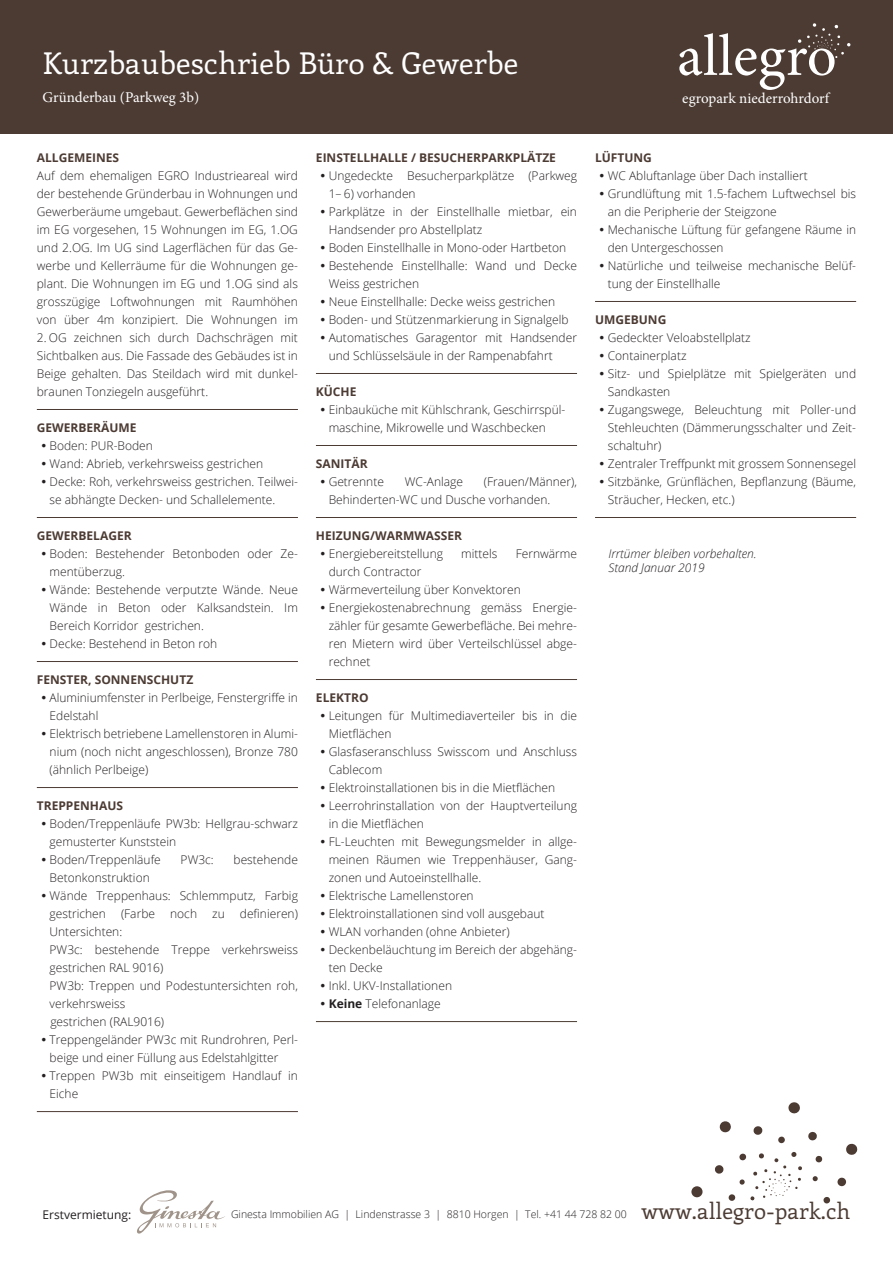
<style>
.page{position:relative;width:893px;height:1263px;background:#fff}
.page>*{position:absolute;margin:0;border:0;box-sizing:border-box;transform-origin:0 0}
.t1{font:30px "Enriqueta";color:#fff}
.t2{font:15px "Minion Pro";color:#fff}
.t3{font:300 12px/18px "Open Sans";color:#231f20}
.t4{font:700 12px "Open Sans";color:#4c3b33}
.t5{font:italic 300 12px/14.4px "Open Sans";color:#231f20}
.t6{font:12px "Open Sans";color:#231f20}
.t7{font:300 10.5px "Open Sans";color:#231f20}
.s1{font-weight:700}
.s2{font-family:"Enriqueta";font-weight:400;font-size:22.2px;color:#4c3b33}
</style>
<div class="page">
<div style="left:0;top:0;width:893px;height:134px;background:#4c3b33"></div>
<svg style="left:679px;top:23px;width:171px;height:67px"></svg>
<svg style="left:846px;top:1143px;width:11px;height:12px"></svg>
<svg style="left:788px;top:1102px;width:12px;height:12px"></svg>
<svg style="left:719px;top:1121px;width:12px;height:12px"></svg>
<svg style="left:691px;top:1186px;width:11px;height:11px"></svg>
<svg style="left:837px;top:1177px;width:9px;height:9px"></svg>
<svg style="left:808px;top:1131px;width:9px;height:10px"></svg>
<svg style="left:753px;top:1126px;width:10px;height:9px"></svg>
<svg style="left:815px;top:1155px;width:8px;height:8px"></svg>
<svg style="left:778px;top:1136px;width:7px;height:7px"></svg>
<svg style="left:823px;top:1197px;width:7px;height:7px"></svg>
<svg style="left:812px;top:1176px;width:6px;height:5px"></svg>
<svg style="left:715px;top:1152px;width:87px;height:49px"></svg>
<svg style="left:137px;top:1190px;width:88px;height:43px"></svg>
<hr style="left:37px;top:409px;width:261px;height:1px;background:#4c3b33">
<hr style="left:37px;top:517px;width:261px;height:1px;background:#4c3b33">
<hr style="left:37px;top:661px;width:261px;height:1px;background:#4c3b33">
<hr style="left:37px;top:787px;width:261px;height:1px;background:#4c3b33">
<hr style="left:37px;top:1111px;width:261px;height:1px;background:#4c3b33">
<hr style="left:316px;top:373px;width:261px;height:1px;background:#4c3b33">
<hr style="left:316px;top:445px;width:261px;height:1px;background:#4c3b33">
<hr style="left:316px;top:517px;width:261px;height:1px;background:#4c3b33">
<hr style="left:316px;top:679px;width:261px;height:1px;background:#4c3b33">
<hr style="left:316px;top:1021px;width:261px;height:1px;background:#4c3b33">
<hr style="left:595px;top:301px;width:261px;height:1px;background:#4c3b33">
<hr style="left:595px;top:517px;width:261px;height:1px;background:#4c3b33">
<h1 class="t1" style="left:43px;top:43px;width:477px">Kurzbaubeschrieb Büro &amp; Gewerbe</h1>
<p class="t2" style="left:43px;top:87px;width:158px">Gründerbau (Parkweg 3b)</p>
<p class="t4" style="left:37px;top:149px;width:84px">ALLGEMEINES</p>
<p class="t3" style="left:37px;top:166px;width:263px;text-align:justify">Auf dem ehemaligen EGRO Industrieareal wird der bestehende Gründerbau in Wohnungen und Gewerberäume umgebaut. Gewerbeflächen sind im EG vorgesehen, 15 Wohnungen im EG, 1.OG und 2.OG. Im UG sind Lagerflächen für das Ge&shy;werbe und Kellerräume für die Wohnungen ge&shy;plant. Die Wohnungen im EG und 1.OG sind als grosszügige Loftwohnungen mit Raumhöhen von über 4m konzipiert. Die Wohnungen im</p>
<p class="t3" style="left:37px;top:328px;width:263px;text-align:justify">2. OG zeichnen sich durch Dachschrägen mit Sichtbalken aus. Die Fassade des Gebäudes ist in Beige gehalten. Das Steildach wird mit dunkel&shy;braunen Tonziegeln ausgeführt.</p>
<p class="t4" style="left:37px;top:419px;width:101px">GEWERBERÄUME</p>
<p class="t3" style="left:50px;top:436px;width:250px">Boden: PUR-Boden<br>Wand: Abrieb, verkehrsweiss gestrichen Decke: Roh, verkehrsweiss gestrichen. Teilwei&shy;se abhängte Decken- und Schallelemente.</p>
<p class="t4" style="left:37px;top:527px;width:96px">GEWERBELAGER</p>
<p class="t3" style="left:50px;top:544px;width:250px">Boden: Bestehender Betonboden oder Ze&shy;mentüberzug.<br>Wände: Bestehende verputzte Wände. Neue<br>Wände in Beton oder Kalksandstein. Im<br>Bereich Korridor gestrichen.<br>Decke: Bestehend in Beton roh</p>
<p class="t4" style="left:37px;top:671px;width:158px">FENSTER, SONNENSCHUTZ</p>
<p class="t3" style="left:50px;top:688px;width:250px">Aluminiumfenster in Perlbeige, Fenstergriffe in Edelstahl<br>Elektrisch betriebene Lamellenstoren in Alumi&shy;nium (noch nicht angeschlossen), Bronze 780 (ähnlich Perlbeige)</p>
<p class="t4" style="left:37px;top:797px;width:88px">TREPPENHAUS</p>
<p class="t3" style="left:50px;top:814px;width:250px">Boden/Treppenläufe PW3b: Hellgrau-schwarz gemusterter Kunststein<br>Boden/Treppenläufe</p>
<p class="t3" style="left:181px;top:850px;width:35px">PW3c:</p>
<p class="t3" style="left:234px;top:850px;width:66px">bestehende</p>
<p class="t3" style="left:50px;top:868px;width:250px">Betonkonstruktion<br>Wände Treppenhaus: Schlemmputz, Farbig gestrichen</p>
<p class="t3" style="left:121px;top:904px;width:36px">(Farbe</p>
<p class="t3" style="left:170px;top:904px;width:28px">noch</p>
<p class="t3" style="left:212px;top:904px;width:14px">zu</p>
<p class="t3" style="left:240px;top:904px;width:60px">definieren)</p>
<p class="t3" style="left:50px;top:922px;width:250px">Untersichten:<br>PW3c: bestehende Treppe verkehrsweiss gestrichen RAL 9016)<br>PW3b: Treppen und Podestuntersichten roh, verkehrsweiss<br>gestrichen (RAL9016)<br>Treppengeländer PW3c mit Rundrohren, Perl&shy;beige und einer Füllung aus Edelstahlgitter<br>Treppen PW3b mit einseitigem Handlauf in<br>Eiche</p>
<p class="t4" style="left:316px;top:149px;width:242px">EINSTELLHALLE / BESUCHERPARKPLÄTZE</p>
<p class="t3" style="left:329px;top:166px;width:250px">Ungedeckte Besucherparkplätze (Parkweg 1– 6) vorhanden<br>Parkplätze in der Einstellhalle mietbar, ein Handsender pro Abstellplatz<br>Boden Einstellhalle in Mono-oder Hartbeton Bestehende Einstellhalle: Wand und Decke Weiss gestrichen<br>Neue Einstellhalle: Decke weiss gestrichen Boden- und Stützenmarkierung in Signalgelb Automatisches Garagentor mit Handsender und Schlüsselsäule in der Rampenabfahrt</p>
<p class="t4" style="left:316px;top:383px;width:42px">KÜCHE</p>
<p class="t3" style="left:329px;top:400px;width:238px">Einbauküche mit Kühlschrank, Geschirrspül&shy;maschine, Mikrowelle und Waschbecken</p>
<p class="t4" style="left:316px;top:455px;width:53px">SANITÄR</p>
<p class="t3" style="left:329px;top:472px;width:57px">Getrennte</p>
<p class="t3" style="left:405px;top:472px;width:60px">WC-Anlage</p>
<p class="t3" style="left:329px;top:472px;width:250px;text-indent:155px">(Frauen/Männer),<br>Behinderten-WC und Dusche vorhanden.</p>
<p class="t4" style="left:316px;top:527px;width:148px">HEIZUNG/WARMWASSER</p>
<p class="t3" style="left:329px;top:544px;width:116px">Energiebereitstellung</p>
<p class="t3" style="left:461px;top:544px;width:38px">mittels</p>
<p class="t3" style="left:516px;top:544px;width:63px">Fernwärme</p>
<p class="t3" style="left:329px;top:562px;width:250px">durch Contractor<br>Wärmeverteilung über Konvektoren<br>Energiekostenabrechnung gemäss Energie&shy;zähler für gesamte Gewerbefläche. Bei mehre&shy;ren Mietern wird über Verteilschlüssel abge&shy;rechnet</p>
<p class="t4" style="left:316px;top:689px;width:54px">ELEKTRO</p>
<p class="t3" style="left:329px;top:706px;width:250px">Leitungen für Multimediaverteiler bis in die<br>Mietflächen<br>Glasfaseranschluss Swisscom und Anschluss<br>Cablecom<br>Elektroinstallationen bis in die Mietflächen<br>Leerrohrinstallation von der Hauptverteilung in die Mietflächen<br>FL-Leuchten mit Bewegungsmelder in allge&shy;meinen Räumen wie Treppenhäuser, Gang&shy;zonen und Autoeinstellhalle.<br>Elektrische Lamellenstoren<br>Elektroinstallationen sind voll ausgebaut<br>WLAN vorhanden (ohne Anbieter)<br>Deckenbeläuchtung im Bereich der abgehäng&shy;ten Decke<br>Inkl. UKV-Installationen<br><span class="s1">Keine</span> Telefonanlage</p>
<p class="t2" style="left:682px;top:88px;width:148px">egropark niederrohrdorf</p>
<p class="t4" style="left:595px;top:149px;width:58px">LÜFTUNG</p>
<p class="t3" style="left:608px;top:166px;width:250px">WC Abluftanlage über Dach installiert Grundlüftung mit 1.5-fachem Luftwechsel bis an die Peripherie der Steigzone<br>Mechanische Lüftung für gefangene Räume in den Untergeschossen<br>Natürliche und teilweise mechanische Belüf&shy;tung der Einstellhalle</p>
<p class="t4" style="left:595px;top:311px;width:73px">UMGEBUNG</p>
<p class="t3" style="left:608px;top:328px;width:250px">Gedeckter Veloabstellplatz<br>Containerplatz<br>Sitz- und Spielplätze mit Spielgeräten und<br>Sandkasten<br>Zugangswege, Beleuchtung mit Poller-und<br>Stehleuchten (Dämmerungsschalter und Zeit&shy;schaltuhr)<br>Zentraler Treffpunkt mit grossem Sonnensegel<br>Sitzbänke, Grünflächen, Bepflanzung (Bäume,<br>Sträucher, Hecken, etc.)</p>
<p class="t5" style="left:608px;top:546px;width:150px">Irrtümer bleiben vorbehalten.<br>Stand Januar 2019</p>
<p class="t6" style="left:43px;top:1206px;width:90px">Erstvermietung:</p>
<p class="t7" style="left:231px;top:1207px;width:621px">Ginesta Immobilien AG | Lindenstrasse 3 | 8810 Horgen | Tel. +41 44 728 82 00 <span class="s2">www.allegro-park.ch</span></p>
</div>
